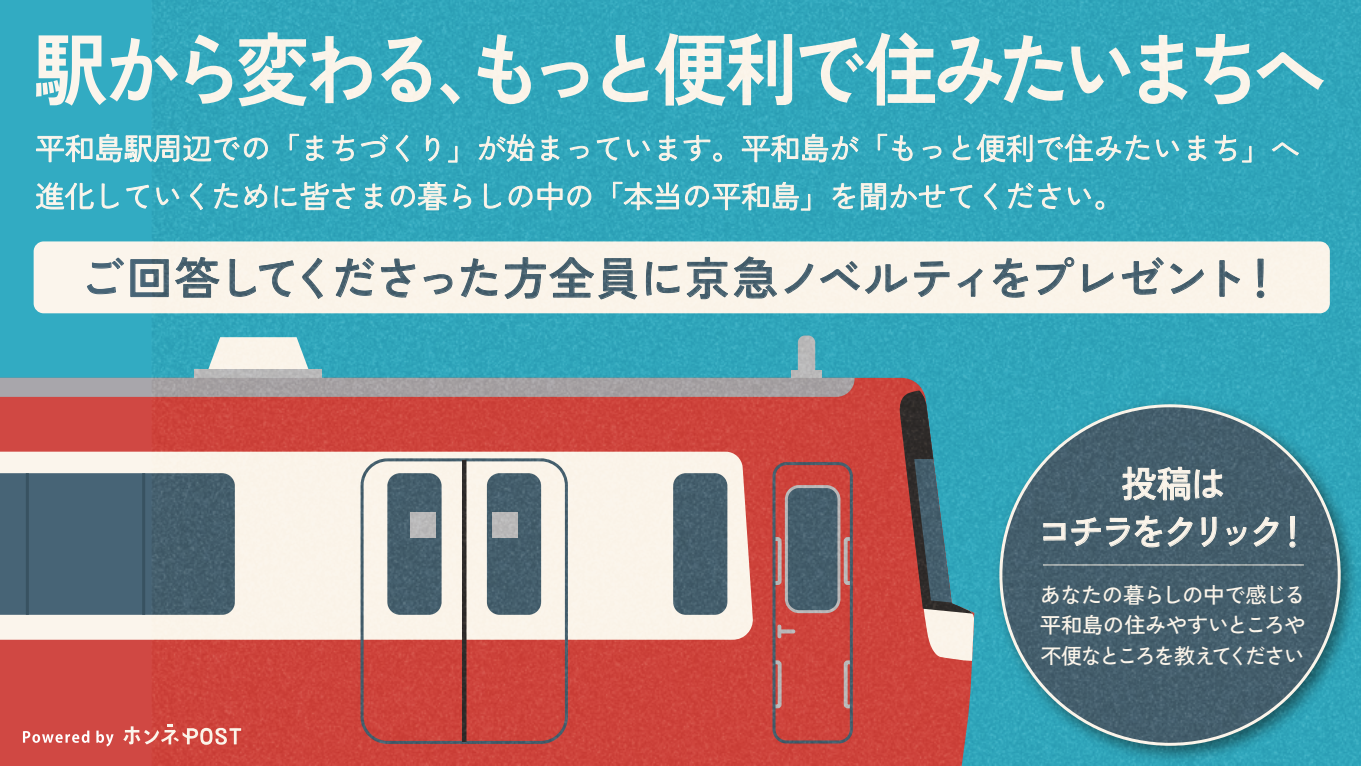
<style>
.page{position:relative;width:1361px;height:766px;background:#fff}
.page>*{position:absolute;margin:0;border:0;box-sizing:border-box;transform-origin:0 0}
.t1{font:500 45px "Zen Kaku Gothic New";letter-spacing:-.015em;color:#476476}
.t2{font:500 36px/48px "Zen Kaku Gothic New";letter-spacing:-.105em;color:#fbf5ec;text-align:center}
.t3{font:500 21.6px/30.6px "Zen Kaku Gothic New";letter-spacing:-.06em;color:#fbf5ec;text-align:justify}
</style>
<div class="page">
<img style="left:2px;top:0;width:1359px;height:765px">
<h1 class="t1" style="left:79px;top:251px;width:1205px">ご回答してくださった方全員に京急ノベルティをプレゼント！</h1>
<h2 class="t2" style="left:1037px;top:459px;width:275px">投稿は<br>コチラをクリック！</h2>
<p class="t3" style="left:1039px;top:579px;width:267px">あなたの暮らしの中で感じる平和島の住みやすいところや不便なところを教えてください</p>
</div>
